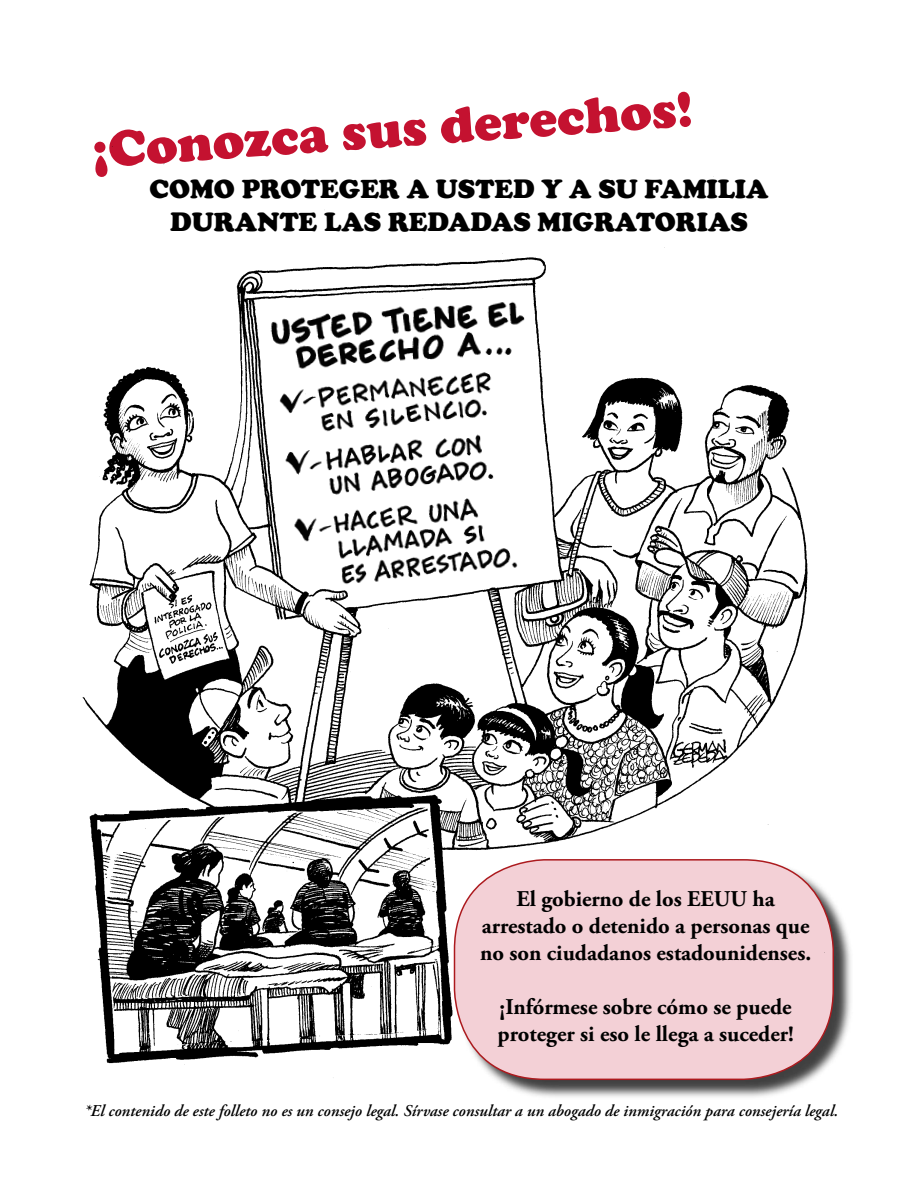
<style>
.page{position:relative;width:918px;height:1188px;background:#fff}
.page>*{position:absolute;margin:0;border:0;box-sizing:border-box;transform-origin:0 0}
.t1{font:900 52.5px "Cooper";color:#c41230}
.t2{font:900 27px/32.4px "Cooper";color:#000;text-align:center}
.t3{font:700 22.5px/27px "Adobe Garamond Pro";color:#000;text-align:center}
.t4{font:italic 600 16.5px "Adobe Garamond Pro";color:#000}
</style>
<div class="page">
<div style="left:455px;top:861px;width:399px;height:239px;background:#000;opacity:.75"></div>
<img style="left:82px;top:146px;width:746px;height:954px">
<img style="left:261px;top:292px;width:281px;height:298px">
<img style="left:150px;top:591px;width:76px;height:76px">
<h1 class="t1" style="left:90px;top:120px;width:604px;rotate:-4deg">¡ C ONOZ C A SU S DEREC H OS!</h1>
<p class="t2" style="left:150px;top:173px;width:620px">COMO PROTEGER A USTED Y A SU FAMILIA<br>DURANTE LAS REDADAS MIGRATORIAS</p>
<p class="t3" style="left:480px;top:886px;width:333px">El gobierno de los EEUU ha arrestado o detenido a personas que no son ciudadanos estadounidenses.</p>
<p class="t3" style="left:497px;top:994px;width:298px;text-align:left">¡Infórmese sobre cómo se puede proteger si eso le llega a suceder!</p>
<p class="t4" style="left:84px;top:1101px;width:756px">*El contenido de este folleto no es un consejo legal. Sírvase consultar a un abogado de inmigración para consejería legal.</p>
</div>
